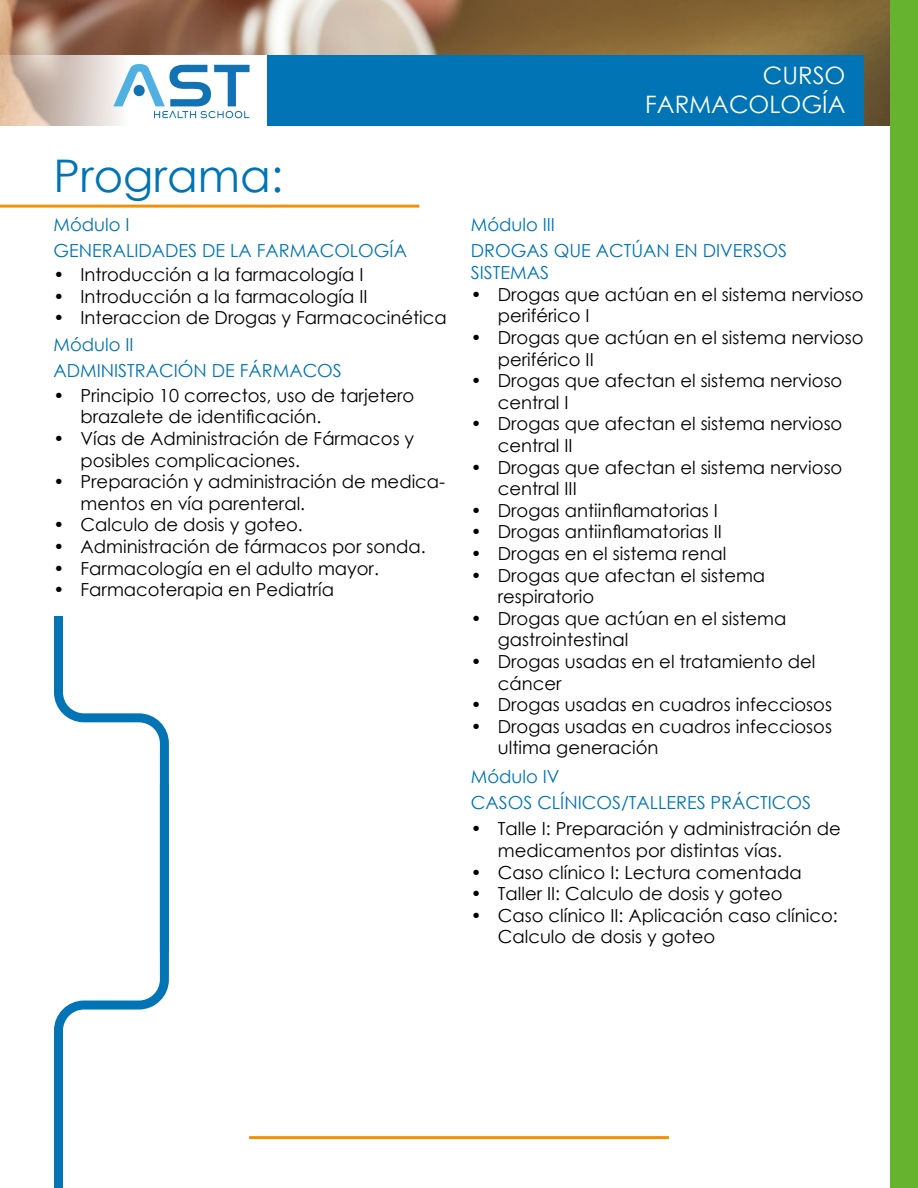
<style>
.page{position:relative;width:918px;height:1188px;background:#fff}
.page>*{position:absolute;margin:0;border:0;box-sizing:border-box;transform-origin:0 0}
.t1{font:45px "Century Gothic";color:#0074b5}
.t2{font:24px/28.8px "Century Gothic";color:#fff;text-align:right}
.t3{font:18px/21.6px "Century Gothic";color:#000}
.t4{font:18px/21.6px "Century Gothic";color:#0074b5}
</style>
<div class="page">
<img style="left:0;top:0;width:890px;height:126px">
<svg style="left:0;top:55px;width:268px;height:71px"></svg>
<div style="left:268px;top:55px;width:596px;height:71px;background:#0074b4"></div>
<svg style="left:113px;top:64px;width:137px;height:54px"></svg>
<hr style="left:0;top:205px;width:419px;height:3px;background:#f39207">
<hr style="left:249px;top:1136px;width:420px;height:3px;background:#f39207">
<svg style="left:54px;top:616px;width:115px;height:159px"></svg>
<svg style="left:54px;top:775px;width:115px;height:413px"></svg>
<div style="left:890px;top:0;width:28px;height:1188px;background:#65b32e"></div>
<h1 class="t1" style="left:54px;top:144px;width:231px">Programa:</h1>
<p class="t4" style="left:54px;top:213px;width:78px">Módulo I</p>
<p class="t3" style="left:54px;top:264px;width:311px">• Introducción a la farmacología I</p>
<p class="t3" style="left:54px;top:285px;width:315px">• Introducción a la farmacología II</p>
<p class="t3" style="left:54px;top:307px;width:395px">• Interaccion de Drogas y Farmacocinética</p>
<p class="t4" style="left:54px;top:239px;width:355px">GENERALIDADES DE LA FARMACOLOGÍA</p>
<p class="t4" style="left:54px;top:333px;width:82px">Módulo II</p>
<p class="t3" style="left:81px;top:384px;width:335px;text-indent:-27px">• Principio 10 correctos, uso de tarjetero brazalete de identificación.</p>
<p class="t3" style="left:81px;top:428px;width:335px;text-indent:-27px">• Vías de Administración de Fármacos y posibles complicaciones.</p>
<p class="t3" style="left:81px;top:471px;width:366px;text-indent:-27px">• Preparación y administración de medica&shy;mentos en vía parenteral.</p>
<p class="t3" style="left:54px;top:514px;width:251px">• Calculo de dosis y goteo.</p>
<p class="t3" style="left:54px;top:536px;width:374px">• Administración de fármacos por sonda.</p>
<p class="t3" style="left:54px;top:557px;width:327px">• Farmacología en el adulto mayor.</p>
<p class="t3" style="left:54px;top:579px;width:282px">• Farmacoterapia en Pediatría</p>
<p class="t4" style="left:54px;top:359px;width:290px">ADMINISTRACIÓN DE FÁRMACOS</p>
<p class="t4" style="left:471px;top:213px;width:86px">Módulo III</p>
<h2 class="t2" style="left:645px;top:60px;width:202px">CURSO<br>FARMACOLOGÍA</h2>
<p class="t4" style="left:471px;top:239px;width:318px">DROGAS QUE ACTÚAN EN DIVERSOS<br>SISTEMAS</p>
<p class="t3" style="left:498px;top:283px;width:367px;text-indent:-27px">• Drogas que actúan en el sistema nervioso periférico I</p>
<p class="t3" style="left:498px;top:326px;width:367px;text-indent:-27px">• Drogas que actúan en el sistema nervioso periférico II</p>
<p class="t3" style="left:498px;top:370px;width:346px;text-indent:-27px">• Drogas que afectan el sistema nervioso central I</p>
<p class="t3" style="left:498px;top:413px;width:346px;text-indent:-27px">• Drogas que afectan el sistema nervioso central II</p>
<p class="t3" style="left:498px;top:456px;width:346px;text-indent:-27px">• Drogas que afectan el sistema nervioso central III</p>
<p class="t3" style="left:471px;top:499px;width:248px">• Drogas antiinflamatorias I</p>
<p class="t3" style="left:471px;top:521px;width:253px">• Drogas antiinflamatorias II</p>
<p class="t3" style="left:471px;top:542px;width:257px">• Drogas en el sistema renal</p>
<p class="t3" style="left:498px;top:564px;width:269px;text-indent:-27px">• Drogas que afectan el sistema respiratorio</p>
<p class="t3" style="left:498px;top:607px;width:290px;text-indent:-27px">• Drogas que actúan en el sistema gastrointestinal</p>
<p class="t3" style="left:498px;top:650px;width:319px;text-indent:-27px">• Drogas usadas en el tratamiento del cáncer</p>
<p class="t3" style="left:471px;top:694px;width:363px">• Drogas usadas en cuadros infecciosos</p>
<p class="t3" style="left:498px;top:715px;width:336px;text-indent:-27px">• Drogas usadas en cuadros infecciosos ultima generación</p>
<p class="t4" style="left:471px;top:765px;width:90px">Módulo IV</p>
<p class="t4" style="left:471px;top:791px;width:342px">CASOS CLÍNICOS/TALLERES PRÁCTICOS</p>
<p class="t3" style="left:498px;top:818px;width:345px;text-indent:-27px">• Talle I: Preparación y administración de medicamentos por distintas vías.</p>
<p class="t3" style="left:471px;top:861px;width:333px">• Caso clínico I: Lectura comentada</p>
<p class="t3" style="left:471px;top:883px;width:313px">• Taller II: Calculo de dosis y goteo</p>
<p class="t3" style="left:498px;top:904px;width:341px;text-indent:-27px">• Caso clínico II: Aplicación caso clínico:<br>Calculo de dosis y goteo</p>
</div>
